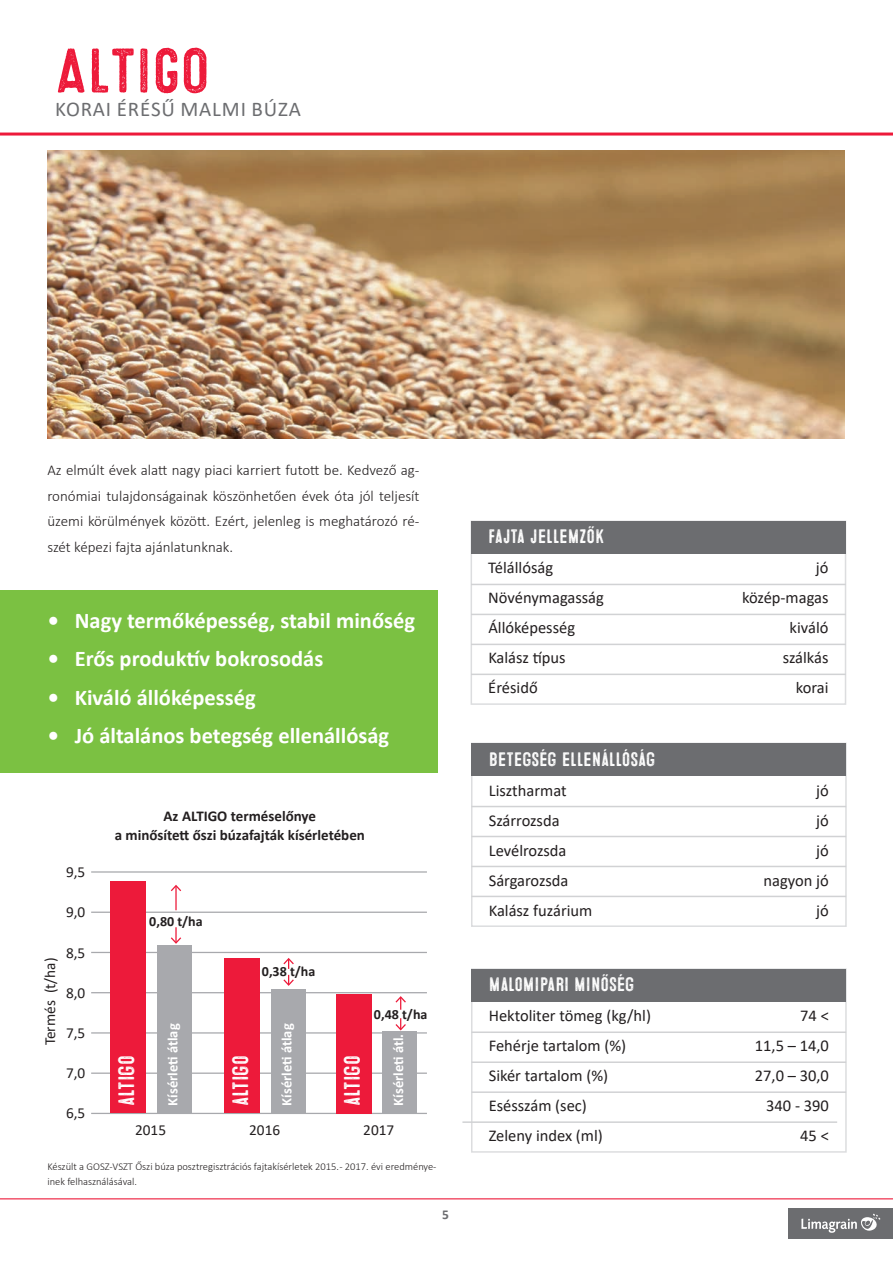
<style>
.page{position:relative;width:893px;height:1263px;background:#fff}
.page>*{position:absolute;margin:0;border:0;box-sizing:border-box;transform-origin:0 0}
.t1{font:62.7px "Microbrew Three";color:#ed1a3a}
.t2{font:700 22.5px "Calibri";color:#fff}
.t3{font:22.35px "Microbrew Three";color:#fff}
.t4{font:21px "Calibri";letter-spacing:.04em;color:#6c6d70}
.t5{font:19.5px "Microbrew Three";color:#fff}
.t6{font:16.5px "Calibri";color:#231f20}
.t7{font:15.3px "Calibri";color:#231f20}
.t8{font:300 15px/25.5px "Calibri";color:#231f20;text-align:justify}
.t9{font:700 15px/19.5px "Calibri";color:#231f20;text-align:center}
.t10{font:700 14.55px "Calibri";color:#fff}
.t11{font:700 14.1px "Calibri";color:#231f20}
.t12{font:700 13.5px "Calibri";color:#6c6d70}
.t13{font:300 10.5px/15px "Calibri";color:#231f20}
</style>
<div class="page">
<hr style="left:0;top:133px;width:893px;height:3px;background:#ed1a3a">
<hr style="left:0;top:1198px;width:893px;height:1px;background:#ed1a3a">
<div style="left:789px;top:1208px;width:104px;height:31px;background:#6c6d70"></div>
<svg style="left:801px;top:1214px;width:79px;height:19px"></svg>
<img style="left:47px;top:151px;width:798px;height:288px">
<div style="left:0;top:591px;width:437px;height:182px;background:#7bc142"></div>
<div style="left:471px;top:520px;width:375px;height:185px;border:2px solid #dcdddf"></div>
<div style="left:471px;top:743px;width:376px;height:184px;border:2px solid #dcdddf"></div>
<div style="left:471px;top:521px;width:374px;height:33px;background:#6c6d70"></div>
<div style="left:472px;top:743px;width:374px;height:33px;background:#6c6d70"></div>
<hr style="left:471px;top:584px;width:375px;height:1px;background:#d1d2d4">
<hr style="left:471px;top:806px;width:375px;height:1px;background:#d1d2d4">
<hr style="left:471px;top:674px;width:375px;height:1px;background:#d1d2d4">
<hr style="left:471px;top:896px;width:375px;height:1px;background:#d1d2d4">
<hr style="left:471px;top:644px;width:375px;height:1px;background:#d1d2d4">
<hr style="left:471px;top:866px;width:375px;height:1px;background:#d1d2d4">
<hr style="left:471px;top:614px;width:375px;height:1px;background:#d1d2d4">
<hr style="left:471px;top:836px;width:375px;height:1px;background:#d1d2d4">
<hr style="left:91px;top:1113px;width:336px;height:1px;background:#a8a9ad">
<hr style="left:91px;top:1072px;width:336px;height:2px;background:#a8a9ad">
<hr style="left:91px;top:1032px;width:336px;height:1px;background:#a8a9ad">
<hr style="left:91px;top:871px;width:336px;height:2px;background:#a8a9ad">
<hr style="left:91px;top:911px;width:336px;height:2px;background:#a8a9ad">
<hr style="left:91px;top:952px;width:336px;height:1px;background:#a8a9ad">
<hr style="left:91px;top:992px;width:336px;height:1px;background:#a8a9ad">
<div style="left:110px;top:881px;width:36px;height:232px;background:#ed1a3a"></div>
<div style="left:157px;top:945px;width:35px;height:168px;background:#a8a9ad"></div>
<div style="left:224px;top:959px;width:35px;height:154px;background:#ed1a3a"></div>
<div style="left:271px;top:989px;width:34px;height:124px;background:#a8a9ad"></div>
<div style="left:336px;top:994px;width:35px;height:119px;background:#ed1a3a"></div>
<div style="left:383px;top:1031px;width:34px;height:82px;background:#a8a9ad"></div>
<svg style="left:171px;top:927px;width:10px;height:17px"></svg>
<hr style="left:175px;top:886px;width:2px;height:24px;background:#ed1a3a">
<svg style="left:171px;top:885px;width:10px;height:6px"></svg>
<svg style="left:395px;top:996px;width:11px;height:14px"></svg>
<svg style="left:283px;top:958px;width:11px;height:11px"></svg>
<svg style="left:395px;top:1018px;width:11px;height:12px"></svg>
<svg style="left:283px;top:975px;width:11px;height:11px"></svg>
<div style="left:471px;top:968px;width:376px;height:185px;border:2px solid #dcdddf"></div>
<div style="left:472px;top:969px;width:374px;height:33px;background:#6c6d70"></div>
<hr style="left:471px;top:1031px;width:375px;height:2px;background:#d1d2d4">
<hr style="left:462px;top:1121px;width:375px;height:2px;background:#d1d2d4">
<hr style="left:471px;top:1091px;width:375px;height:2px;background:#d1d2d4">
<hr style="left:471px;top:1061px;width:375px;height:2px;background:#d1d2d4">
<h1 class="t1" style="left:55px;top:35px;width:156px">ALTIGO</h1>
<p class="t4" style="left:55px;top:95px;width:247px">KORAI ÉRÉSŰ MALMI BÚZA</p>
<p class="t8" style="left:47px;top:457px;width:374px">Az elmúlt évek alatt nagy piaci karriert futott be. Kedvező ag&shy;ronómiai tulajdonságainak köszönhetően évek óta jól teljesít üzemi körülmények között. Ezért, jelenleg is meghatározó ré&shy;szét képezi fajta ajánlatunknak.</p>
<h2 class="t2" style="left:48px;top:605px;width:369px">• Nagy termőképesség, stabil minőség</h2>
<h2 class="t2" style="left:48px;top:643px;width:277px">• Erős produktív bokrosodás</h2>
<h2 class="t2" style="left:48px;top:681px;width:210px">• Kiváló állóképesség</h2>
<h2 class="t2" style="left:48px;top:719px;width:343px">• Jó általános betegség ellenállóság</h2>
<p class="t7" style="left:66px;top:861px;width:21px">9,5</p>
<p class="t7" style="left:66px;top:902px;width:21px">9,0</p>
<p class="t7" style="left:39px;top:1045px;width:89px;rotate:-90deg">Termés (t/ha)</p>
<p class="t7" style="left:66px;top:942px;width:21px">8,5</p>
<p class="t7" style="left:66px;top:982px;width:21px">8,0</p>
<p class="t7" style="left:66px;top:1022px;width:21px">7,5</p>
<p class="t7" style="left:66px;top:1062px;width:21px">7,0</p>
<p class="t7" style="left:66px;top:1102px;width:21px">6,5</p>
<p class="t9" style="left:115px;top:806px;width:252px">Az ALTIGO terméselőnye<br>a minősített őszi búzafajták kísérletében</p>
<p class="t11" style="left:149px;top:911px;width:55px">0,80 t/ha</p>
<h3 class="t3" style="left:114px;top:1105px;width:52px;rotate:-90deg">ALTIGO</h3>
<p class="t10" style="left:162px;top:1105px;width:83px;rotate:-90deg">Kísérle átlag</p>
<p class="t11" style="left:262px;top:961px;width:55px">0,38 t/ha</p>
<h3 class="t3" style="left:228px;top:1105px;width:52px;rotate:-90deg">ALTIGO</h3>
<p class="t10" style="left:276px;top:1105px;width:83px;rotate:-90deg">Kísérle átlag</p>
<h3 class="t3" style="left:339px;top:1105px;width:52px;rotate:-90deg">ALTIGO</h3>
<p class="t11" style="left:374px;top:1004px;width:55px">0,48 t/ha</p>
<p class="t10" style="left:388px;top:1105px;width:73px;rotate:-90deg">Kísérle átl.</p>
<p class="t7" style="left:135px;top:1119px;width:33px">2015</p>
<p class="t7" style="left:249px;top:1119px;width:33px">2016</p>
<p class="t7" style="left:363px;top:1119px;width:33px">2017</p>
<p class="t13" style="left:47px;top:1159px;width:391px">Készült a GOSZ-VSZT Őszi búza posztregisztrációs fajtakísérletek 2015. - 2017. évi eredménye&shy;inek felhasználásával.</p>
<p class="t12" style="left:442px;top:1205px;width:8px">5</p>
<p class="t5" style="left:488px;top:526px;width:118px">FAJTA JELLEMZŐK</p>
<p class="t6" style="left:488px;top:556px;width:66px">Télállóság</p>
<p class="t6" style="left:816px;top:556px;width:14px">jó</p>
<p class="t6" style="left:488px;top:586px;width:117px">Növénymagasság</p>
<p class="t6" style="left:742px;top:586px;width:88px">közép-magas</p>
<p class="t6" style="left:488px;top:616px;width:88px">Állóképesség</p>
<p class="t6" style="left:790px;top:616px;width:40px">kiváló</p>
<p class="t6" style="left:488px;top:646px;width:79px">Kalász típus</p>
<p class="t6" style="left:783px;top:646px;width:47px">szálkás</p>
<p class="t6" style="left:488px;top:676px;width:51px">Érésidő</p>
<p class="t6" style="left:796px;top:676px;width:34px">korai</p>
<p class="t5" style="left:489px;top:748px;width:168px">BETEGSÉG ELLENÁLLÓSÁG</p>
<p class="t6" style="left:489px;top:779px;width:79px">Lisztharmat</p>
<p class="t6" style="left:816px;top:779px;width:14px">jó</p>
<p class="t6" style="left:489px;top:809px;width:72px">Szárrozsda</p>
<p class="t6" style="left:816px;top:809px;width:14px">jó</p>
<p class="t6" style="left:489px;top:839px;width:79px">Levélrozsda</p>
<p class="t6" style="left:816px;top:839px;width:14px">jó</p>
<p class="t6" style="left:489px;top:869px;width:81px">Sárgarozsda</p>
<p class="t6" style="left:764px;top:869px;width:67px">nagyon jó</p>
<p class="t6" style="left:489px;top:899px;width:105px">Kalász fuzárium</p>
<p class="t6" style="left:816px;top:899px;width:14px">jó</p>
<p class="t5" style="left:489px;top:973px;width:147px">MALOMIPARI MINŐSÉG</p>
<p class="t6" style="left:489px;top:1004px;width:164px">Hektoliter tömeg (kg/hl)</p>
<p class="t6" style="left:800px;top:1004px;width:30px">74 &lt;</p>
<p class="t6" style="left:489px;top:1034px;width:139px">Fehérje tartalom (%)</p>
<p class="t6" style="left:755px;top:1034px;width:76px">11,5 – 14,0</p>
<p class="t6" style="left:489px;top:1064px;width:121px">Sikér tartalom (%)</p>
<p class="t6" style="left:755px;top:1064px;width:76px">27,0 – 30,0</p>
<p class="t6" style="left:489px;top:1094px;width:100px">Esésszám (sec)</p>
<p class="t6" style="left:766px;top:1094px;width:64px">340 - 390</p>
<p class="t6" style="left:489px;top:1124px;width:116px">Zeleny index (ml)</p>
<p class="t6" style="left:800px;top:1124px;width:30px">45 &lt;</p>
</div>
